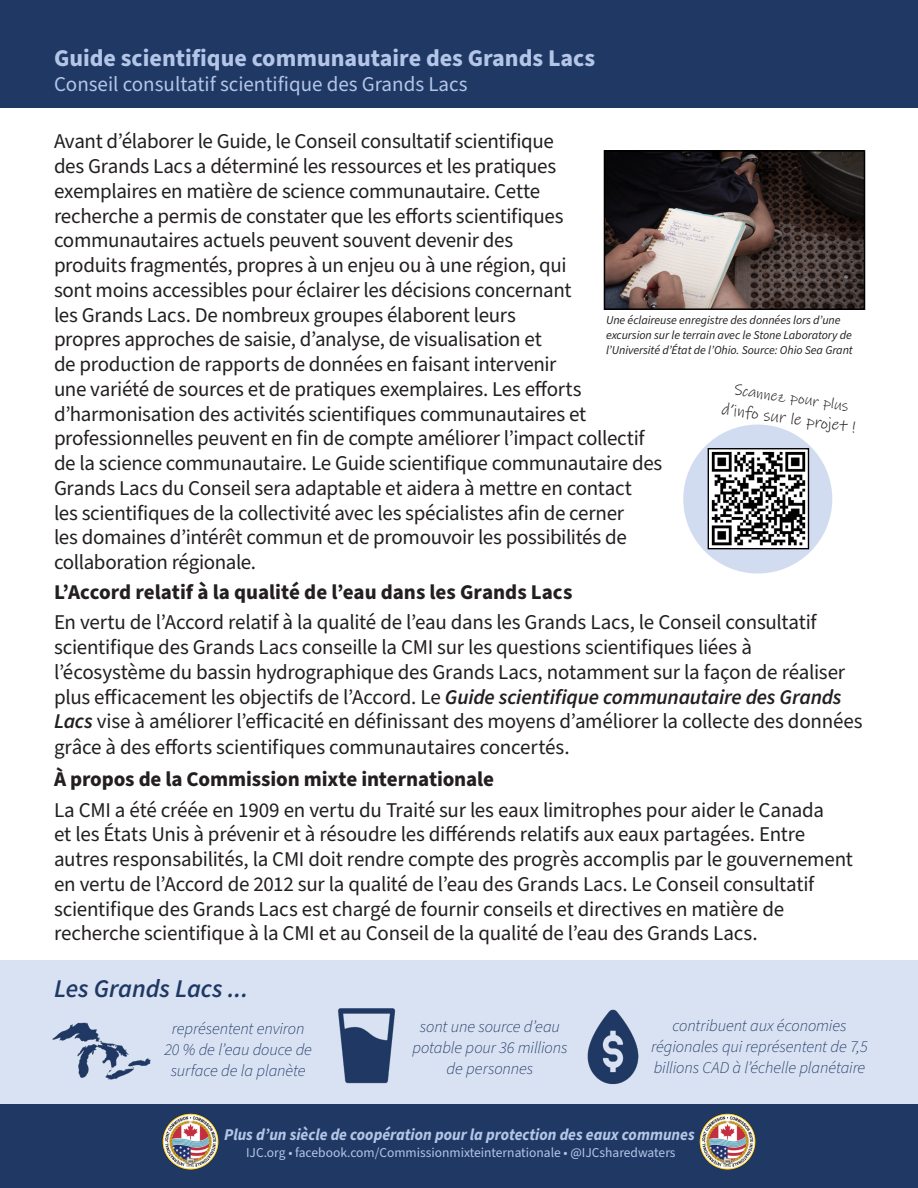
<style>
.page{position:relative;width:918px;height:1188px;background:#fff}
.page>*{position:absolute;margin:0;border:0;box-sizing:border-box;transform-origin:0 0}
.t1{font:italic 25.5px "Source Sans Variable";color:#203864}
.Project_Title_Style{font:700 24px "Source Sans Pro";color:#b4c6e7}
.Paragraph_Style_2{font:21px/24.8px "Source Sans Pro";letter-spacing:-.015em;color:#231f20}
.Paragraph_Body_Text{font:21px/24.8px "Source Sans Pro";letter-spacing:-.01em;color:#231f20}
.Paragraph_Style_2-2{font:700 21px "Source Sans Pro";color:#231f20}
.Project_Title_Style-2{font:21px "Source Sans Pro";color:#b4c6e7}
.Paragraph_Body_Text-2{font:700 21px "Source Sans Pro";letter-spacing:-.005em;color:#231f20}
.Paragraph_Style_1{font:italic 300 16.5px/21px "Source Sans Pro";letter-spacing:-.01em;color:#203864;text-align:center}
.t2{font:italic 700 16.5px "Source Sans Pro";color:#b4c6e7;scale:.95 1}
.t3{font:16.5px "Ink Free";color:#231f20}
.t4{font:15.15px "Ink Free";color:#231f20}
.t5{font:13.5px "Source Sans Pro";color:#b4c6e7}
.t6{font:italic 12px/15px "Source Sans Pro";letter-spacing:-.005em;color:#231f20}
.s1{font-weight:600;font-style:italic}
</style>
<div class="page">
<div style="left:0;top:0;width:918px;height:108px;background:#203864"></div>
<div style="left:0;top:1105px;width:918px;height:83px;background:#203864"></div>
<img style="left:162px;top:1113px;width:57px;height:57px">
<img style="left:699px;top:1113px;width:57px;height:57px">
<div style="left:0;top:960px;width:918px;height:143px;background:#d9e2f3"></div>
<img style="left:52px;top:1022px;width:99px;height:58px">
<img style="left:587px;top:1009px;width:52px;height:76px">
<img style="left:338px;top:1008px;width:58px;height:76px">
<img style="left:607px;top:153px;width:255px;height:154px">
<div style="left:604px;top:150px;width:261px;height:160px;border:2px solid #000"></div>
<svg style="left:683px;top:424px;width:149px;height:150px;background:#d0daed"></svg>
<img style="left:710px;top:450px;width:97px;height:97px">
<div style="left:708px;top:448px;width:101px;height:101px;border:1px solid #000"></div>
<p class="Project_Title_Style" style="left:54px;top:42px;width:543px">Guide scientifique communautaire des Grands Lacs</p>
<p class="Project_Title_Style-2" style="left:54px;top:70px;width:415px">Conseil consultatif scientifique des Grands Lacs</p>
<p class="Paragraph_Style_2" style="left:54px;top:130px;width:610px">Avant d’élaborer le Guide, le Conseil consultatif scientifique<br>des Grands Lacs a déterminé les ressources et les pratiques exemplaires en matière de science communautaire. Cette<br>recherche a permis de constater que les efforts scientifiques communautaires actuels peuvent souvent devenir des<br>produits fragmentés, propres à un enjeu ou à une région, qui<br>sont moins accessibles pour éclairer les décisions concernant<br>les Grands Lacs. De nombreux groupes élaborent leurs<br>propres approches de saisie, d’analyse, de visualisation et<br>de production de rapports de données en faisant intervenir<br>une variété de sources et de pratiques exemplaires. Les efforts d’harmonisation des activités scientifiques communautaires et professionnelles peuvent en fin de compte améliorer l’impact collectif de la science communautaire. Le Guide scientifique communautaire des Grands Lacs du Conseil sera adaptable et aidera à mettre en contact<br>les scientifiques de la collectivité avec les spécialistes afin de cerner<br>les domaines d’intérêt commun et de promouvoir les possibilités de collaboration régionale.</p>
<p class="Paragraph_Style_2-2" style="left:54px;top:578px;width:520px">L’Accord relatif à la qualité de l’eau dans les Grands Lacs</p>
<p class="Paragraph_Style_2" style="left:54px;top:611px;width:810px">En vertu de l’Accord relatif à la qualité de l’eau dans les Grands Lacs, le Conseil consultatif scientifique des Grands Lacs conseille la CMI sur les questions scientifiques liées à l’écosystème du bassin hydrographique des Grands Lacs, notamment sur la façon de réaliser plus efficacement les objectifs de l’Accord. Le <span class="s1">Guide scientifique communautaire des Grands Lacs</span> vise à améliorer l’efficacité en définissant des moyens d’améliorer la collecte des données grâce à des efforts scientifiques communautaires concertés.</p>
<p class="Paragraph_Body_Text-2" style="left:54px;top:765px;width:442px">À propos de la Commission mixte internationale</p>
<p class="Paragraph_Body_Text" style="left:54px;top:798px;width:800px">La CMI a été créée en 1909 en vertu du Traité sur les eaux limitrophes pour aider le Canada<br>et les États Unis à prévenir et à résoudre les différends relatifs aux eaux partagées. Entre autres responsabilités, la CMI doit rendre compte des progrès accomplis par le gouvernement en vertu de l’Accord de 2012 sur la qualité de l’eau des Grands Lacs. Le Conseil consultatif scientifique des Grands Lacs est chargé de fournir conseils et directives en matière de recherche scientifique à la CMI et au Conseil de la qualité de l’eau des Grands Lacs.</p>
<p class="t6" style="left:606px;top:313px;width:248px">Une éclaireuse enregistre des données lors d’une excursion sur le terrain avec le Stone Laboratory de l’Université d’État de l’Ohio. Source: Ohio Sea Grant</p>
<p class="t4" style="left:736px;top:380px;width:117px;rotate:8deg">Scannez pour plus</p>
<p class="t3" style="left:723px;top:398px;width:137px;rotate:8deg">d’info sur le projet !</p>
<p class="t1" style="left:54px;top:973px;width:196px">Les Grands Lacs ...</p>
<p class="Paragraph_Style_1" style="left:172px;top:1018px;width:134px">représentent environ</p>
<p class="Paragraph_Style_1" style="left:164px;top:1039px;width:149px">20 % de l’eau douce de surface de la planète</p>
<p class="Paragraph_Style_1" style="left:420px;top:1016px;width:142px">sont une source d’eau</p>
<p class="Paragraph_Style_1" style="left:412px;top:1037px;width:157px">potable pour 36 millions</p>
<p class="Paragraph_Style_1" style="left:447px;top:1058px;width:88px">de personnes</p>
<p class="Paragraph_Style_1" style="left:651px;top:1016px;width:218px">contribuent aux économies régionales qui représentent de 7,5 billions CAD à l’échelle planétaire</p>
<p class="t2" style="left:224px;top:1124px;width:497px">Plus d’un siècle de coopération pour la protection des eaux communes</p>
<p class="t5" style="left:246px;top:1143px;width:431px">IJC.org • facebook.com/Commissionmixteinternationale • @IJCsharedwaters</p>
</div>
